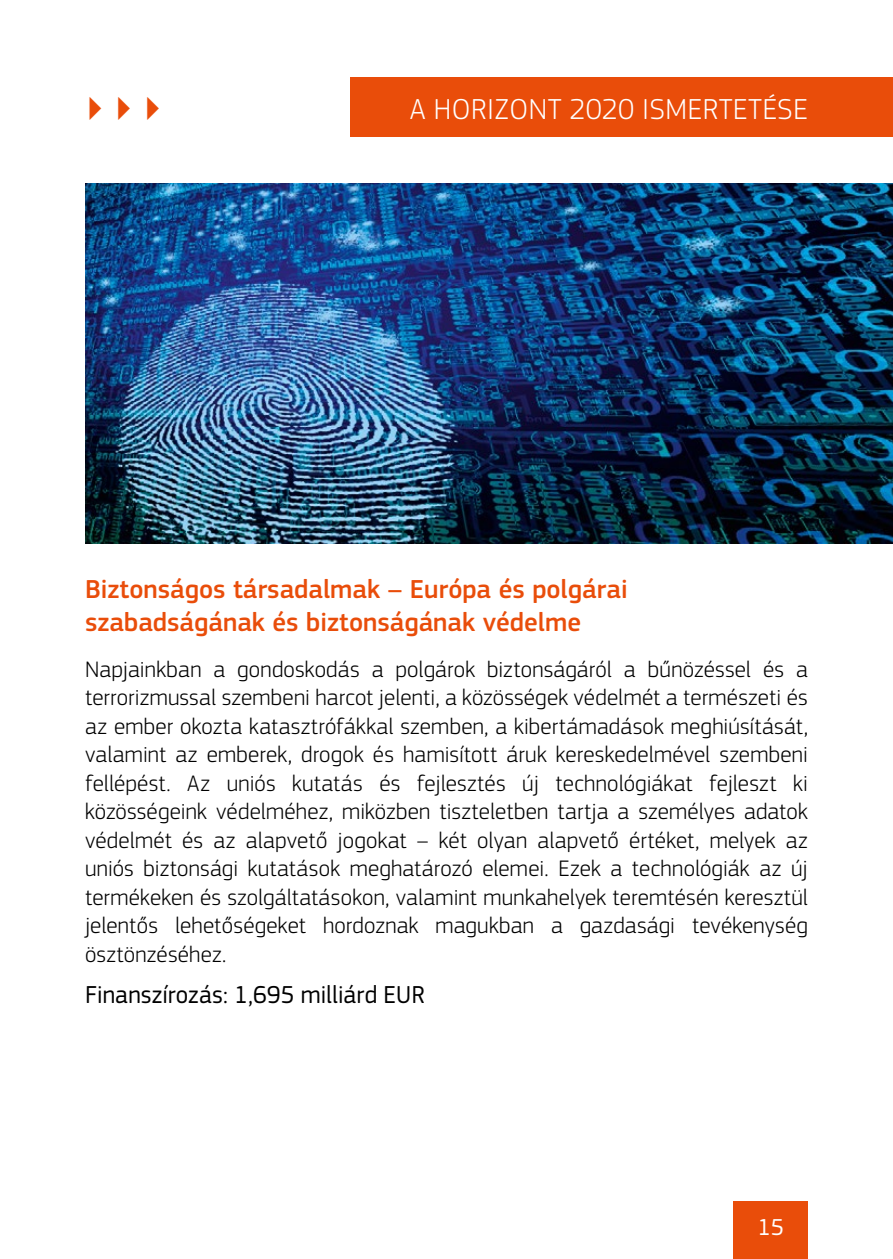
<style>
.page{position:relative;width:893px;height:1259px;background:#fff}
.page>*{position:absolute;margin:0;border:0;box-sizing:border-box;transform-origin:0 0}
.t1{font:500 33px "EC Square Sans Pro";color:#e94d0a}
.W_Header_cap{font:300 30px "EC Square Sans Pro";letter-spacing:.02em;color:#fff}
.subtitle{font:500 27px/33px "EC Square Sans Pro";color:#e94d0a}
.Funding{font:25.5px "EC Square Sans Pro";letter-spacing:.005em;color:#000}
.t2{font:24px "EC Square Sans Pro";color:#fff}
.Body{font:300 23.4px/28.5px "EC Square Sans Pro";letter-spacing:.01em;color:#000;text-align:justify}
</style>
<div class="page">
<div style="left:733px;top:1201px;width:75px;height:58px;background:#e94d0a"></div>
<div style="left:351px;top:78px;width:542px;height:59px;background:#e94d0a"></div>
<img style="left:85px;top:184px;width:808px;height:359px">
<h1 class="t1" style="left:85px;top:90px;width:79px">▶ ▶ ▶</h1>
<p class="W_Header_cap" style="left:410px;top:91px;width:399px">A HORIZONT 2020 ISMERTETÉSE</p>
<p class="subtitle" style="left:85px;top:573px;width:544px">Biztonságos társadalmak – Európa és polgárai szabadságának és biztonságának védelme</p>
<p class="Body" style="left:85px;top:654px;width:724px">Napjainkban a gondoskodás a polgárok biztonságáról a bűnözéssel és a terrorizmussal szembeni harcot jelenti, a közösségek védelmét a természeti és az ember okozta katasztrófákkal szemben, a kibertámadások meghiúsítását, valamint az emberek, drogok és hamisított áruk kereskedelmével szembeni fellépést. Az uniós kutatás és fejlesztés új technológiákat fejleszt ki közösségeink védelméhez, miközben tiszteletben tartja a személyes adatok védelmét és az alapvető jogokat – két olyan alapvető értéket, melyek az uniós biztonsági kutatások meghatározó elemei. Ezek a technológiák az új termékeken és szolgáltatásokon, valamint munkahelyek teremtésén keresztül jelentős lehetőségeket hordoznak magukban a gazdasági tevékenység ösztönzéséhez.</p>
<p class="Funding" style="left:85px;top:979px;width:341px">Finanszírozás: 1,695 milliárd EUR</p>
<p class="t2" style="left:757px;top:1213px;width:28px">15</p>
</div>
